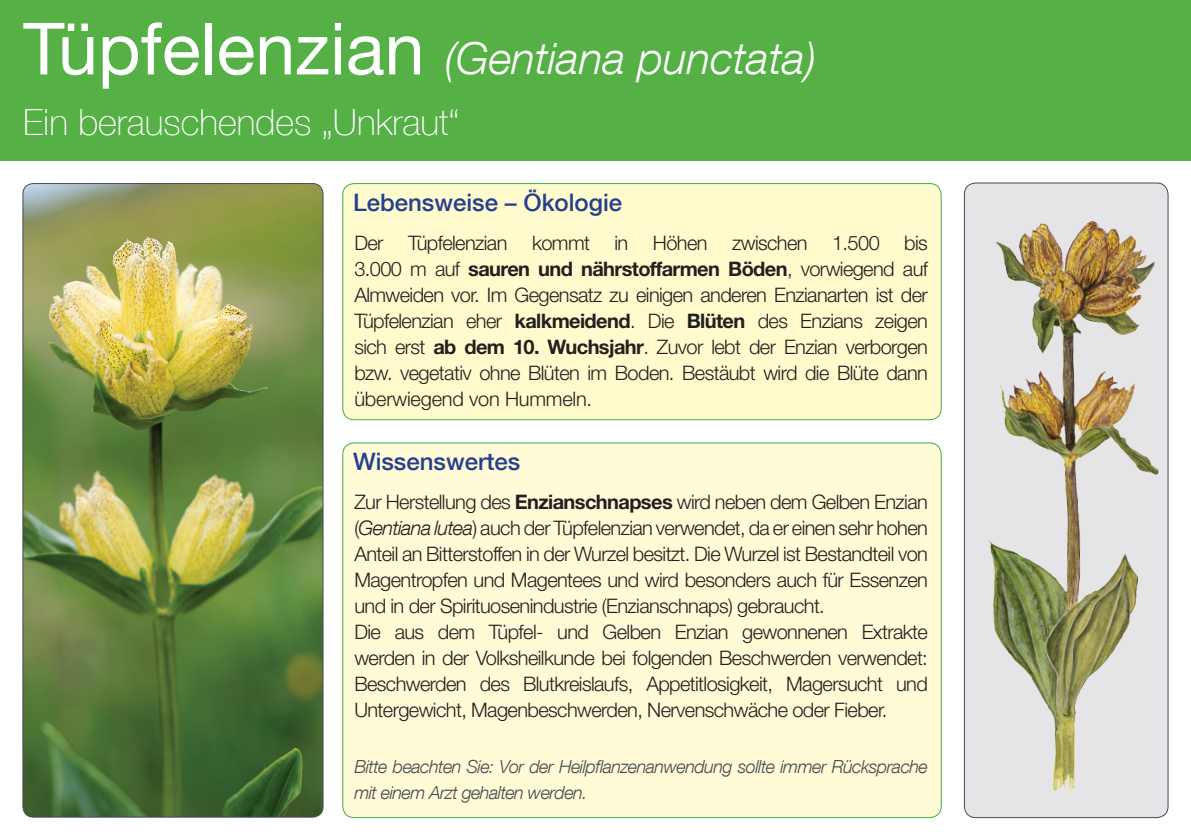
<style>
.page{position:relative;width:1191px;height:840px;background:#fff}
.page>*{position:absolute;margin:0;border:0;box-sizing:border-box;transform-origin:0 0}
.t1{font:italic 300 44px "Helvetica Neue LT Com";color:#fff}
.t2{font:100 36px "Helvetica Neue LT Com";color:#fff}
.t3{font:500 24px "Helvetica Neue LT Com";color:#253f8e}
.t4{font:300 20px/26px "Helvetica Neue LT Com";letter-spacing:-.03em;color:#231f20;text-align:justify}
.t5{font:italic 300 18px/26px "Helvetica Neue LT Com";letter-spacing:-.03em;color:#464b54}
.s1{font-weight:400;font-style:normal;font-size:72px}
.s2{font-weight:700}
.s3{font-style:italic}
</style>
<div class="page">
<div style="left:0;top:0;width:1191px;height:160px;background:#55b046"></div>
<div style="left:343px;top:183px;width:598px;height:236px;background:#fffbcc;border-radius:11px"></div>
<div style="left:342px;top:183px;width:599px;height:237px;border:1px solid #40ae49;border-radius:11px"></div>
<div style="left:343px;top:442px;width:598px;height:375px;background:#fffbd6;border-radius:11px"></div>
<img style="left:23px;top:183px;width:300px;height:633px">
<img style="left:964px;top:189px;width:204px;height:628px">
<div style="left:964px;top:183px;width:204px;height:634px;border:1px solid #464b54;border-radius:11px"></div>
<h1 class="t1" style="left:23px;top:32px;width:794px"><span class="s1">Tüpfelenzian</span> (Gentiana punctata)</h1>
<h2 class="t2" style="left:23px;top:100px;width:438px">Ein berauschendes „Unkraut“</h2>
<p class="t3" style="left:353px;top:188px;width:271px">Lebensweise – Ökologie</p>
<p class="t4" style="left:354px;top:229px;width:575px">Der Tü pfelenzian kommt in Höhen zwischen 1.500 bis 3.000 m auf <span class="s2">sauren und nährstoffarmen Böden</span>, vorwiegend auf Almweiden vor. Im Gegensatz zu einigen anderen Enzianarten ist der Tü pfelenzian eher <span class="s2">kalkmeidend</span>. Die <span class="s2">Blüten</span> des Enzians zeigen sich erst <span class="s2">ab dem 10. Wuchsjahr</span>. Zuvor lebt der Enzian verborgen bzw. vegetativ ohne Blüten im Boden. Bestäubt wird die Blüte dann überwiegend von Hummeln.</p>
<p class="t3" style="left:353px;top:447px;width:169px">Wissenswertes</p>
<p class="t4" style="left:354px;top:488px;width:575px;text-align:left">Zur Herstellung des <span class="s2">Enzianschnapses</span> wird neben dem Gelben Enzian (<span class="s3">Gentiana lutea</span>) auch der Tü pfelenzian verwendet, da er einen sehr hohen Anteil an Bitterstoffen in der Wurzel besitzt. Die Wurzel ist Bestandteil von Magentropfen und Magentees und wird besonders auch für Essenzen und in der Spirituosenindustrie (Enzianschnaps) gebraucht.<br>Die aus dem Tü pfel- und Gelben Enzian gewonnenen Extrakte werden in der Volksheilkunde bei folgenden Beschwerden verwendet:<br>Beschwerden des Blutkreislaufs, Appetitlosigkeit, Magersucht und Untergewicht, Magenbeschwerden, Nervenschwäche oder Fieber.</p>
<p class="t5" style="left:354px;top:752px;width:575px">Bitte beachten Sie: Vor der Heilpflanzenanwendung sollte immer Rücksprache mit einem Arzt gehalten werden.</p>
</div>
